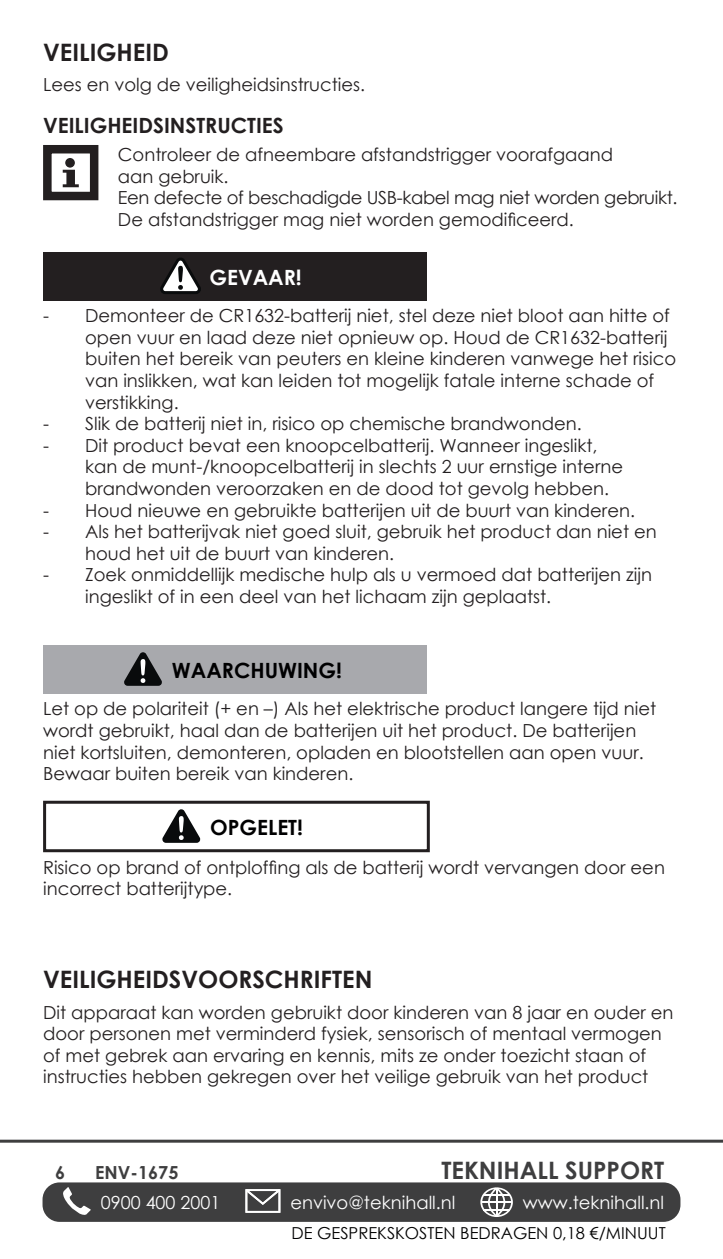
<style>
.page{position:relative;width:723px;height:1259px;background:#fff}
.page>*{position:absolute;margin:0;border:0;box-sizing:border-box;transform-origin:0 0}
.Rubrik{font:700 24px "Century Gothic";color:#231f20}
.t1{font:700 24px "Century Gothic";color:#3e3e3f}
.Underrubrik{font:700 21px "Century Gothic";color:#231f20}
.Underrubrik-2{font:700 21px "Century Gothic";color:#000001}
.Underrubrik-3{font:700 21px "Century Gothic";color:#fff}
.Brødtekst{font:18px/21.6px "Century Gothic";color:#231f20}
.Brød_tabualtor{font:18px/21.6px "Century Gothic";color:#231f20}
.t2{font:18px "Century Gothic";color:#fff}
.t3{font:700 18px "Century Gothic";color:#3e3e3f}
.t4{font:16.5px "Century Gothic";color:#000001}
</style>
<div class="page">
<div style="left:43px;top:1182px;width:637px;height:39px;background:#3e3e3f;border-radius:17px"></div>
<svg style="left:63px;top:1187px;width:28px;height:28px"></svg>
<svg style="left:245px;top:1189px;width:35px;height:23px"></svg>
<svg style="left:480px;top:1187px;width:33px;height:30px"></svg>
<hr style="left:0;top:1139px;width:723px;height:3px;background:#3e3e3f">
<svg style="left:63px;top:170px;width:16px;height:17px"></svg>
<div style="left:65px;top:158px;width:10px;height:10px;background:#231f20;border-radius:50%"></div>
<div style="left:43px;top:145px;width:55px;height:55px;border:9px solid #231f20"></div>
<div style="left:43px;top:252px;width:384px;height:48px;background:#231f20"></div>
<svg style="left:160px;top:257px;width:41px;height:37px"></svg>
<div style="left:43px;top:645px;width:384px;height:48px;background:#a8a9ad"></div>
<svg style="left:124px;top:652px;width:38px;height:34px"></svg>
<div style="left:43px;top:800px;width:387px;height:52px;border:3px solid #231f20"></div>
<svg style="left:162px;top:809px;width:39px;height:34px"></svg>
<p class="Rubrik" style="left:43px;top:34px;width:127px">VEILIGHEID</p>
<p class="Brødtekst" style="left:43px;top:73px;width:324px">Lees en volg de veiligheidsinstructies.</p>
<p class="Underrubrik" style="left:43px;top:109px;width:242px">VEILIGHEIDSINSTRUCTIES</p>
<p class="Brødtekst" style="left:118px;top:143px;width:561px">Controleer de afneembare afstandstrigger voorafgaand<br>aan gebruik.<br>Een defecte of beschadigde USB-kabel mag niet worden gebruikt.<br>De afstandstrigger mag niet worden gemodificeerd.</p>
<p class="Underrubrik-3" style="left:209px;top:261px;width:94px">GEVAAR!</p>
<p class="Brød_tabualtor" style="left:85px;top:304px;width:592px;text-indent:-42px">- Demonteer de CR1632-batterij niet, stel deze niet bloot aan hitte of open vuur en laad deze niet opnieuw op. Houd de CR1632-batterij buiten het bereik van peuters en kleine kinderen vanwege het risico van inslikken, wat kan leiden tot mogelijk fatale interne schade of verstikking.</p>
<p class="Brød_tabualtor" style="left:43px;top:412px;width:540px">- Slik de batterij niet in, risico op chemische brandwonden.</p>
<p class="Brød_tabualtor" style="left:85px;top:434px;width:539px;text-indent:-42px">- Dit product bevat een knoopcelbatterij. Wanneer ingeslikt, kan de munt-/knoopcelbatterij in slechts 2 uur ernstige interne brandwonden veroorzaken en de dood tot gevolg hebben.</p>
<p class="Brød_tabualtor" style="left:43px;top:499px;width:593px">- Houd nieuwe en gebruikte batterijen uit de buurt van kinderen.</p>
<p class="Brød_tabualtor" style="left:85px;top:520px;width:573px;text-indent:-42px">- Als het batterijvak niet goed sluit, gebruik het product dan niet en houd het uit de buurt van kinderen.</p>
<p class="Brød_tabualtor" style="left:85px;top:564px;width:568px;text-indent:-42px">- Zoek onmiddellijk medische hulp als u vermoed dat batterijen zijn ingeslikt of in een deel van het lichaam zijn geplaatst.</p>
<p class="Underrubrik-2" style="left:172px;top:654px;width:172px">WAARCHUWING!</p>
<p class="Brødtekst" style="left:43px;top:697px;width:614px">Let op de polariteit (+ en –) Als het elektrische product langere tijd niet wordt gebruikt, haal dan de batterijen uit het product. De batterijen niet kortsluiten, demonteren, opladen en blootstellen aan open vuur.<br>Bewaar buiten bereik van kinderen.</p>
<p class="Underrubrik-2" style="left:210px;top:811px;width:94px">OPGELET!</p>
<p class="Brødtekst" style="left:43px;top:856px;width:623px">Risico op brand of ontploffing als de batterij wordt vervangen door een incorrect batterijtype.</p>
<p class="Rubrik" style="left:43px;top:961px;width:331px">VEILIGHEIDSVOORSCHRIFTEN</p>
<p class="Brødtekst" style="left:43px;top:1001px;width:632px">Dit apparaat kan worden gebruikt door kinderen van 8 jaar en ouder en door personen met verminderd fysiek, sensorisch of mentaal vermogen of met gebrek aan ervaring en kennis, mits ze onder toezicht staan of instructies hebben gekregen over het veilige gebruik van het product</p>
<h1 class="t1" style="left:441px;top:1151px;width:224px">TEKNIHALL SUPPORT</h1>
<p class="t3" style="left:55px;top:1158px;width:12px">6</p>
<p class="t3" style="left:95px;top:1158px;width:85px">ENV-1675</p>
<p class="t2" style="left:101px;top:1189px;width:121px">0900 400 2001</p>
<p class="t2" style="left:290px;top:1189px;width:167px">envivo@teknihall.nl</p>
<p class="t2" style="left:523px;top:1189px;width:143px">www.teknihall.nl</p>
<p class="t4" style="left:291px;top:1221px;width:376px">DE GESPREKSKOSTEN BEDRAGEN 0,18 €/MINUUT</p>
</div>
